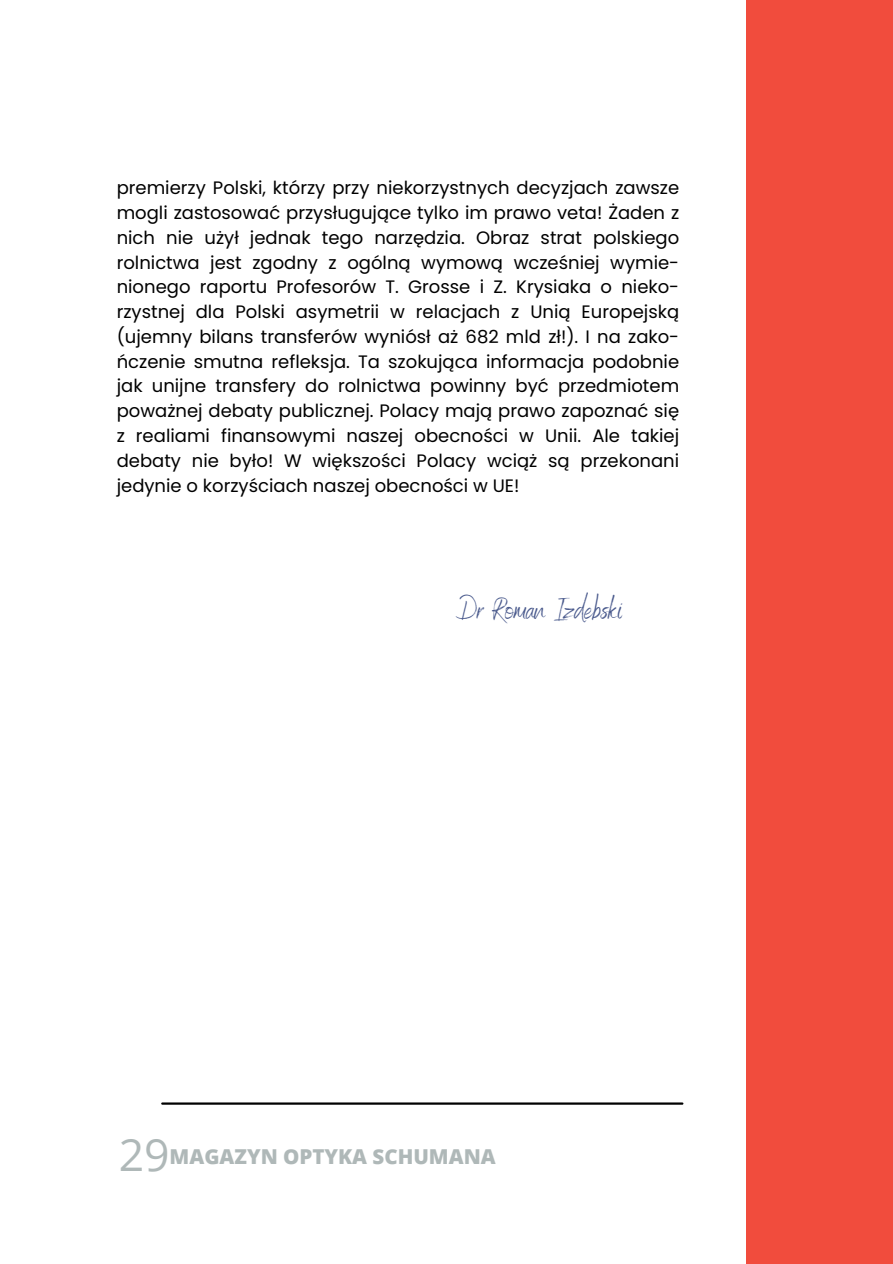
<style>
.page{position:relative;width:893px;height:1264px;background:#fff}
.page>*{position:absolute;margin:0;border:0;box-sizing:border-box;transform-origin:0 0}
.t1{font:30px "Benedict";color:#49598c}
.t2{font:800 20.55px "Open Sans";color:#afb8b8}
.t3{font:18px/24.8px "Poppins";color:#000;text-align:justify}
.s1{font-weight:400;font-size:44.55px}
</style>
<div class="page">
<div style="left:746px;top:0;width:146px;height:1263px;background:#f14c3d"></div>
<hr style="left:162px;top:1102px;width:520px;height:2px;background:#000">
<p class="t3" style="left:117px;top:176px;width:564px">premierzy Polski, którzy przy niekorzystnych decyzjach zawsze mogli zastosować przysługujące tylko im prawo veta! Żaden z nich nie użył jednak tego narzędzia. Obraz strat polskiego rolnictwa jest zgodny z ogólną wymową wcześniej wymie&shy;nionego raportu Profesorów T. Grosse i Z. Krysiaka o nieko&shy;rzystnej dla Polski asymetrii w relacjach z Unią Europejską (ujemny bilans transferów wyniósł aż 682 mld zł!). I na zako&shy;ńczenie smutna refleksja. Ta szokująca informacja podobnie jak unijne transfery do rolnictwa powinny być przedmiotem poważnej debaty publicznej. Polacy mają prawo zapoznać się z realiami finansowymi naszej obecności w Unii. Ale takiej debaty nie było! W większości Polacy wciąż są przekonani jedynie o korzyściach naszej obecności w UE!</p>
<h1 class="t1" style="left:456px;top:590px;width:167px">Dr Roman Izdebski</h1>
<p class="t2" style="left:119px;top:1142px;width:378px"><span class="s1">29</span>MAGAZYN OPTYKA SCHUMANA</p>
</div>
